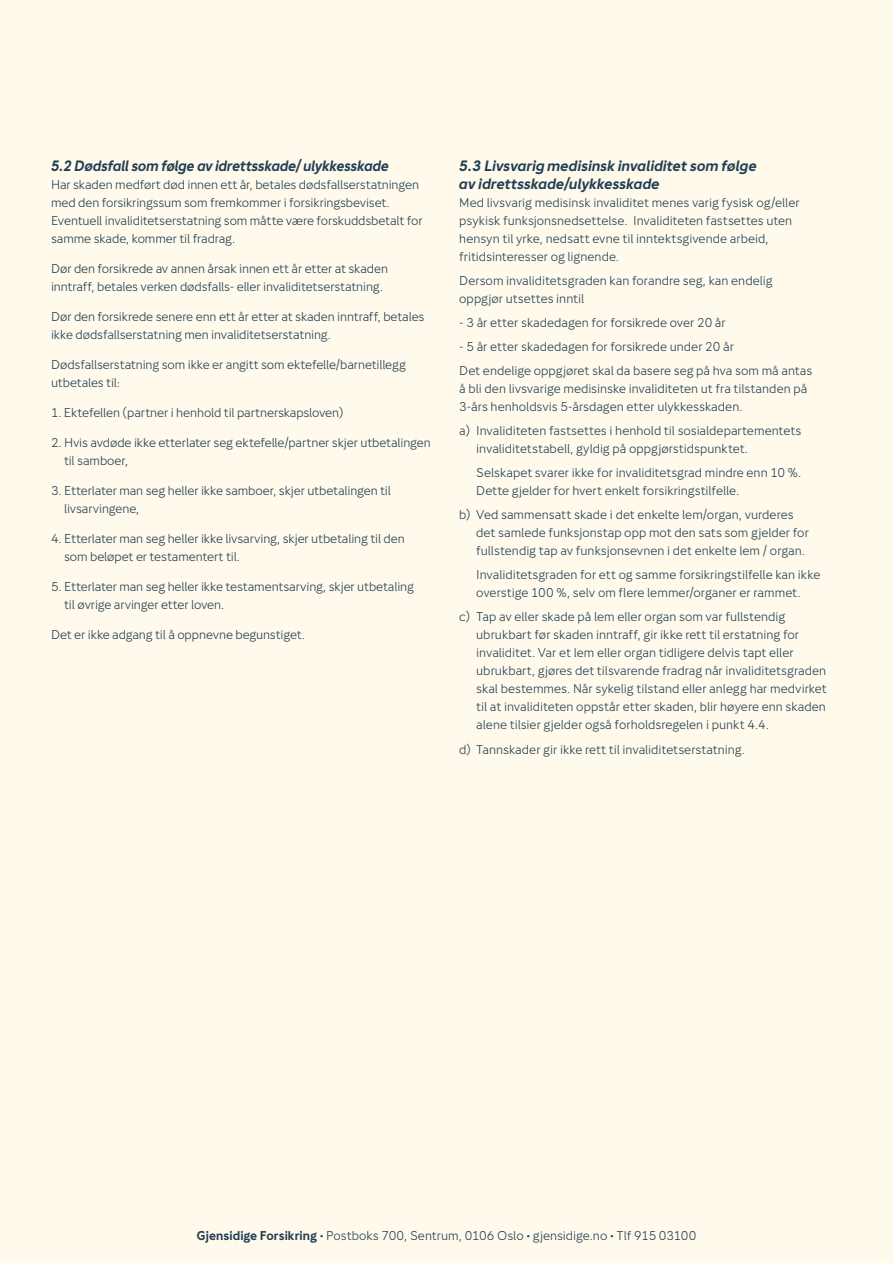
<style>
.page{position:relative;width:893px;height:1263px;background:#fffaeb}
.page>*{position:absolute;margin:0;border:0;box-sizing:border-box;transform-origin:0 0}
.Subheading_02{font:italic 700 15px/18px "Gjensidige Sans";letter-spacing:-.01em;color:#203e53}
.Subheading_02-2{font:italic 700 15px "Gjensidige Sans";letter-spacing:-.01em;color:#203e53;scale:.96 1}
.Punkter{font:12.75px/18px "Gjensidige Sans";color:#203e53}
.Brødtekst{font:12.75px/18px "Gjensidige Sans";letter-spacing:-.01em;color:#203e53}
.s1{font-weight:700}
</style>
<div class="page">
<p class="Subheading_02-2" style="left:51px;top:158px;width:353px">5.2 Dødsfall som følge av idrettsskade/ ulykkesskade</p>
<p class="Brødtekst" style="left:51px;top:176px;width:373px">Har skaden medført død innen ett år, betales dødsfallserstatningen med den forsikringssum som fremkommer i forsikringsbeviset.<br>Eventuell invaliditetserstatning som måtte være forskuddsbetalt for samme skade, kommer til fradrag.</p>
<p class="Brødtekst" style="left:51px;top:260px;width:339px">Dør den forsikrede av annen årsak innen ett år etter at skaden inntraff, betales verken dødsfalls- eller invaliditetserstatning.</p>
<p class="Brødtekst" style="left:51px;top:308px;width:375px">Dør den forsikrede senere enn ett år etter at skaden inntraff, betales ikke dødsfallserstatning men invaliditetserstatning.</p>
<p class="Brødtekst" style="left:51px;top:356px;width:357px">Dødsfallserstatning som ikke er angitt som ektefelle/barnetillegg utbetales til:</p>
<p class="Brødtekst" style="left:51px;top:404px;width:294px">1. Ektefellen (partner i henhold til partnerskapsloven)</p>
<p class="Brødtekst" style="left:64px;top:434px;width:368px;text-indent:-13px">2. Hvis avdøde ikke etterlater seg ektefelle/partner skjer utbetalingen til samboer,</p>
<p class="Brødtekst" style="left:64px;top:482px;width:328px;text-indent:-13px">3. Etterlater man seg heller ikke samboer, skjer utbetalingen til livsarvingene,</p>
<p class="Brødtekst" style="left:64px;top:530px;width:342px;text-indent:-13px">4. Etterlater man seg heller ikke livsarving, skjer utbetaling til den som beløpet er testamentert til.</p>
<p class="Brødtekst" style="left:64px;top:578px;width:351px;text-indent:-13px">5. Etterlater man seg heller ikke testamentsarving, skjer utbetaling til øvrige arvinger etter loven.</p>
<p class="Brødtekst" style="left:51px;top:626px;width:255px">Det er ikke adgang til å oppnevne begunstiget.</p>
<p class="Subheading_02" style="left:459px;top:157px;width:299px">5.3 Livsvarig medisinsk invaliditet som følge av idrettsskade/ulykkesskade</p>
<p class="Punkter" style="left:459px;top:194px;width:342px">Med livsvarig medisinsk invaliditet menes varig fysisk og/eller psykisk funksjonsnedsettelse. Invaliditeten fastsettes uten hensyn til yrke, nedsatt evne til inntektsgivende arbeid, fritidsinteresser og lignende.</p>
<p class="Punkter" style="left:459px;top:272px;width:315px">Dersom invaliditetsgraden kan forandre seg, kan endelig oppgjør utsettes inntil</p>
<p class="Punkter" style="left:459px;top:314px;width:268px">- 3 år etter skadedagen for forsikrede over 20 år</p>
<p class="Punkter" style="left:459px;top:338px;width:276px">- 5 år etter skadedagen for forsikrede under 20 år</p>
<p class="Punkter" style="left:459px;top:362px;width:355px">Det endelige oppgjøret skal da basere seg på hva som må antas å bli den livsvarige medisinske invaliditeten ut fra tilstanden på<br>3-års henholdsvis 5-årsdagen etter ulykkesskaden.</p>
<p class="Punkter" style="left:476px;top:422px;width:327px;text-indent:-17px">a) Invaliditeten fastsettes i henhold til sosialdepartementets invaliditetstabell, gyldig på oppgjørstidspunktet.</p>
<p class="Punkter" style="left:476px;top:464px;width:327px">Selskapet svarer ikke for invaliditetsgrad mindre enn 10 %.<br>Dette gjelder for hvert enkelt forsikringstilfelle.</p>
<p class="Punkter" style="left:476px;top:506px;width:334px;text-indent:-17px">b) Ved sammensatt skade i det enkelte lem/organ, vurderes det samlede funksjonstap opp mot den sats som gjelder for fullstendig tap av funksjonsevnen i det enkelte lem / organ.</p>
<p class="Punkter" style="left:476px;top:566px;width:346px">Invaliditetsgraden for ett og samme forsikringstilfelle kan ikke overstige 100 %, selv om flere lemmer/organer er rammet.</p>
<p class="Punkter" style="left:476px;top:608px;width:352px;text-indent:-17px">c) Tap av eller skade på lem eller organ som var fullstendig ubrukbart før skaden inntraff, gir ikke rett til erstatning for invaliditet. Var et lem eller organ tidligere delvis tapt eller ubrukbart, gjøres det tilsvarende fradrag når invaliditetsgraden skal bestemmes. Når sykelig tilstand eller anlegg har medvirket til at invaliditeten oppstår etter skaden, blir høyere enn skaden alene tilsier gjelder også forholdsregelen i punkt 4.4.</p>
<p class="Punkter" style="left:459px;top:740px;width:287px">d) Tannskader gir ikke rett til invaliditetserstatning.</p>
<p class="Brødtekst" style="left:197px;top:1226px;width:501px"><span class="s1">Gjensidige Forsikring</span> • Postboks 700, Sentrum, 0106 Oslo • gjensidige.no • Tlf 915 03100</p>
</div>
